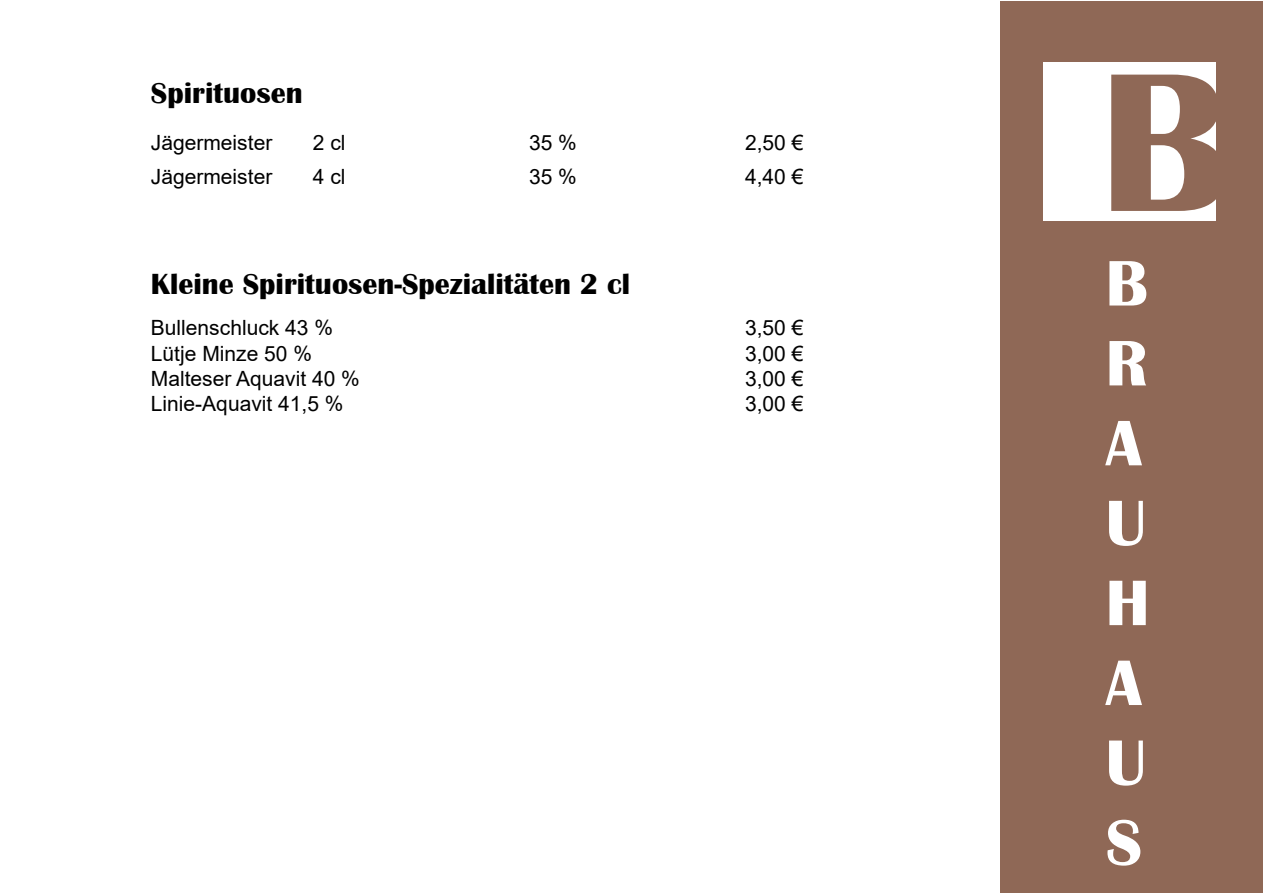
<style>
.page{position:relative;width:1263px;height:893px;background:#fff}
.page>*{position:absolute;margin:0;border:0;box-sizing:border-box;transform-origin:0 0}
.t1{font:700 204.6px "Britannic";color:#8f6856}
.t2{font:700 66.6px/79.9px "Britannic";color:#fff;text-align:justify}
.t3{font:700 30px "Britannic";color:#000}
.t4{font:21px "Arial";color:#000}
</style>
<div class="page">
<div style="left:1000px;top:1px;width:263px;height:891px;background:#8f6856"></div>
<div style="left:1043px;top:62px;width:172px;height:159px;background:#fff"></div>
<h3 class="t3" style="left:151px;top:76px;width:153px">Spirituosen</h3>
<p class="t4" style="left:151px;top:128px;width:123px">Jägermeister</p>
<p class="t4" style="left:313px;top:128px;width:34px">2 cl</p>
<p class="t4" style="left:529px;top:128px;width:49px">35 %</p>
<p class="t4" style="left:745px;top:128px;width:60px">2,50 €</p>
<p class="t4" style="left:151px;top:162px;width:123px">Jägermeister</p>
<p class="t4" style="left:313px;top:162px;width:34px">4 cl</p>
<p class="t4" style="left:529px;top:162px;width:49px">35 %</p>
<p class="t4" style="left:745px;top:162px;width:60px">4,40 €</p>
<h3 class="t3" style="left:151px;top:267px;width:481px">Kleine Spirituosen-Spezialitäten 2 cl</h3>
<p class="t4" style="left:151px;top:314px;width:184px">Bullenschluck 43 %</p>
<p class="t4" style="left:745px;top:314px;width:60px">3,50 €</p>
<p class="t4" style="left:151px;top:339px;width:163px">Lütje Minze 50 %</p>
<p class="t4" style="left:745px;top:339px;width:60px">3,00 €</p>
<p class="t4" style="left:151px;top:364px;width:210px">Malteser Aquavit 40 %</p>
<p class="t4" style="left:745px;top:364px;width:60px">3,00 €</p>
<p class="t4" style="left:151px;top:389px;width:194px">Linie-Aquavit 41,5 %</p>
<p class="t4" style="left:745px;top:389px;width:60px">3,00 €</p>
<h1 class="t1" style="left:1099px;top:28px;width:130px">B</h1>
<h2 class="t2" style="left:1106px;top:244px;width:45px">B R A U H A U S</h2>
</div>
